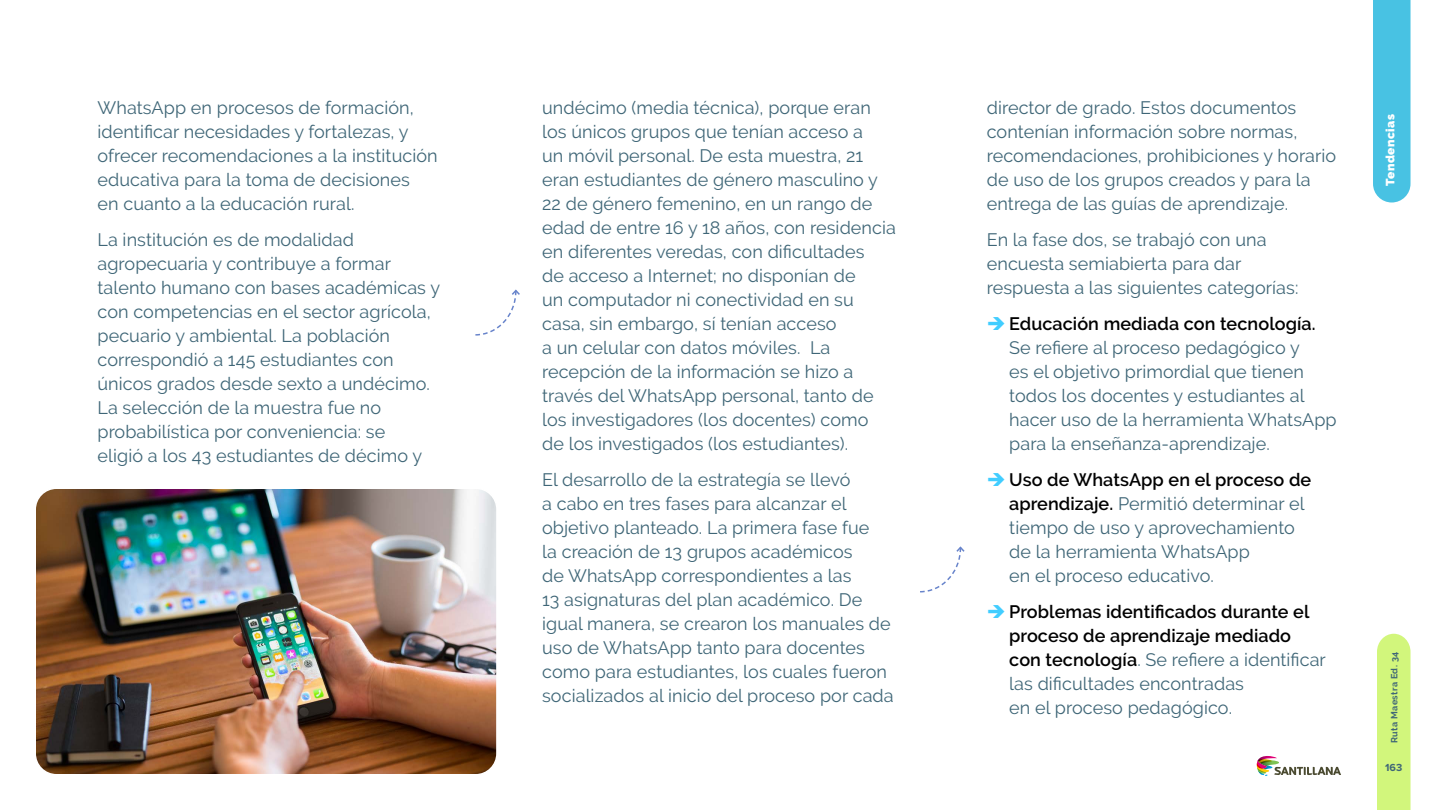
<style>
.page{position:relative;width:1440px;height:810px;background:#fff}
.page>*{position:absolute;margin:0;border:0;box-sizing:border-box;transform-origin:0 0}
.t1{font:18px/24px "Raleway";letter-spacing:.005em;color:#3f6677}
.t2{font:600 18px/24px "Raleway";letter-spacing:.005em;color:#000}
.t3{font:900 12px "Raleway";letter-spacing:.04em;color:#fff}
.t4{font:700 10.65px "Proxima Nova";color:#3f6677}
.t5{font:700 9px "Raleway";letter-spacing:.04em;color:#3f6677}
.s1{font-weight:600;color:#000}
.s2{font-weight:400;color:#3f6677}
</style>
<div class="page">
<img style="left:38px;top:491px;width:457px;height:282px">
<div style="left:35px;top:488px;width:463px;height:288px;border:2px solid #fff;border-radius:21px"></div>
<div style="left:1377px;top:634px;width:34px;height:176px;background:#d2f67c"></div>
<svg style="left:1256px;top:756px;width:85px;height:20px"></svg>
<div style="left:1373px;top:0;width:38px;height:203px;background:#48c2e3"></div>
<svg style="left:920px;top:546px;width:45px;height:47px"></svg>
<svg style="left:475px;top:289px;width:45px;height:47px"></svg>
<p class="t1" style="left:98px;top:96px;width:342px">WhatsApp en procesos de formación, identificar necesidades y fortalezas, y ofrecer recomendaciones a la institución educativa para la toma de decisiones<br>en cuanto a la educación rural.</p>
<p class="t1" style="left:98px;top:228px;width:344px">La institución es de modalidad agropecuaria y contribuye a formar talento humano con bases académicas y con competencias en el sector agrícola, pecuario y ambiental. La población correspondió a 145 estudiantes con únicos grados desde sexto a undécimo.<br>La selección de la muestra fue no probabilística por conveniencia: se<br>eligió a los 43 estudiantes de décimo y</p>
<p class="t1" style="left:542px;top:96px;width:355px">undécimo (media técnica), porque eran los únicos grupos que tenían acceso a<br>un móvil personal. De esta muestra, 21 eran estudiantes de género masculino y 22 de género femenino, en un rango de edad de entre 16 y 18 años, con residencia en diferentes veredas, con dificultades<br>de acceso a Internet; no disponían de<br>un computador ni conectividad en su casa, sin embargo, sí tenían acceso<br>a un celular con datos móviles. La recepción de la información se hizo a través del WhatsApp personal, tanto de los investigadores (los docentes) como<br>de los investigados (los estudiantes).</p>
<p class="t1" style="left:542px;top:468px;width:353px">El desarrollo de la estrategía se llevó<br>a cabo en tres fases para alcanzar el objetivo planteado. La primera fase fue<br>la creación de 13 grupos académicos<br>de WhatsApp correspondientes a las<br>13 asignaturas del plan académico. De igual manera, se crearon los manuales de uso de WhatsApp tanto para docentes como para estudiantes, los cuales fueron socializados al inicio del proceso por cada</p>
<p class="t1" style="left:987px;top:96px;width:351px">director de grado. Estos documentos contenían información sobre normas, recomendaciones, prohibiciones y horario de uso de los grupos creados y para la entrega de las guías de aprendizaje.</p>
<p class="t1" style="left:987px;top:228px;width:313px">En la fase dos, se trabajó con una encuesta semiabierta para dar respuesta a las siguientes categorías:</p>
<p class="t2" style="left:1009px;top:312px;width:308px">Educación mediada con tecnología.</p>
<p class="t1" style="left:1009px;top:336px;width:329px">Se refiere al proceso pedagógico y<br>es el objetivo primordial que tienen todos los docentes y estudiantes al hacer uso de la herramienta WhatsApp para la enseñanza-aprendizaje.</p>
<p class="t1" style="left:1009px;top:468px;width:304px"><span class="s1">Uso de WhatsApp en el proceso de aprendizaje.</span> Permitió determinar el tiempo de uso y aprovechamiento de la herramienta WhatsApp<br>en el proceso educativo.</p>
<p class="t2" style="left:1009px;top:600px;width:318px">Problemas identificados durante el proceso de aprendizaje mediado con tecnología<span class="s2">. Se refiere a identificar las dificultades encontradas<br>en el proceso pedagógico.</span></p>
<p class="t3" style="left:1383px;top:186px;width:73px;rotate:-90deg">Tendencias</p>
<p class="t5" style="left:1389px;top:743px;width:93px;rotate:-90deg">Ruta Maestra Ed. 34</p>
<p class="t4" style="left:1385px;top:759px;width:19px">163</p>
</div>
